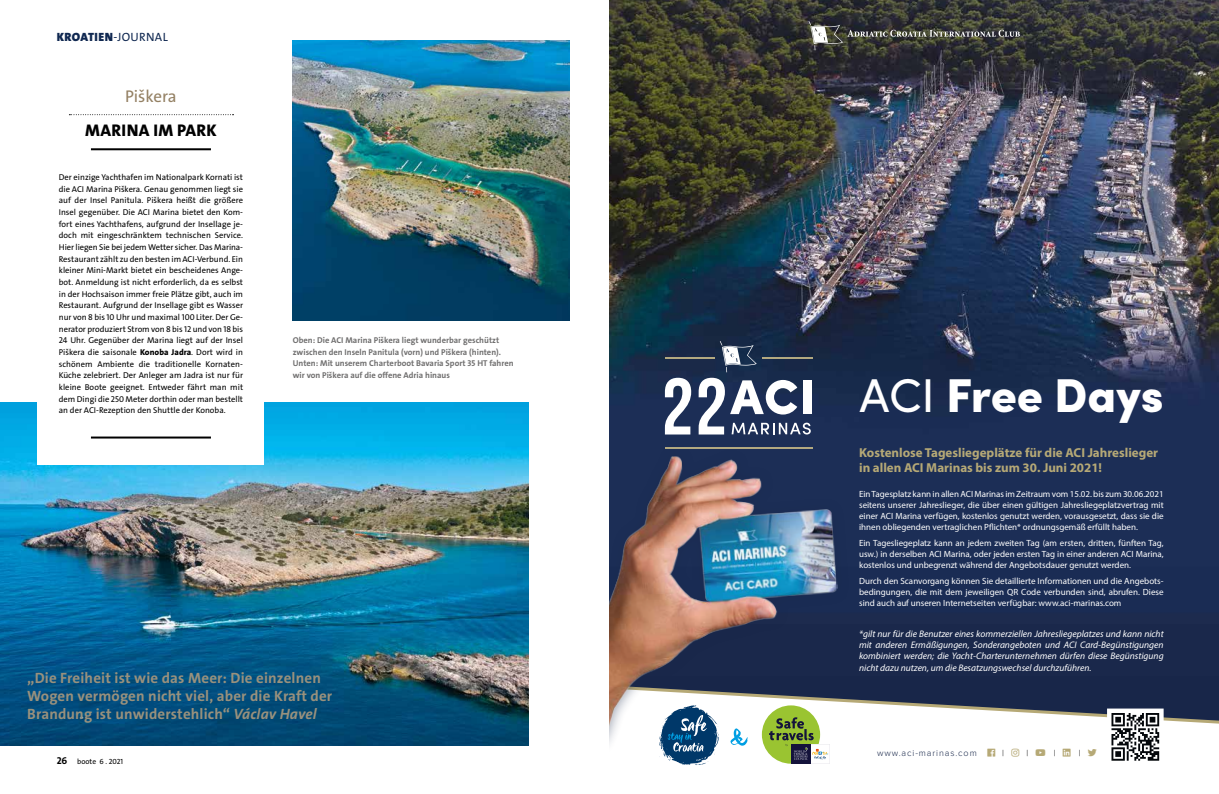
<style>
.page{position:relative;width:1219px;height:794px;background:#fff}
.page>*{position:absolute;margin:0;border:0;box-sizing:border-box;transform-origin:0 0}
.t1{font:900 47.5px "Sofia Pro";letter-spacing:-.005em;color:#fff}
.t2{font:17px "The Sans LP5 Plain";letter-spacing:-.005em;color:#948164}
.t3{font:16.9px "The Sans LP8 Ex Bld";letter-spacing:.015em;color:#000}
.t4{font:15px/18px "The Sans LP7 Bld";letter-spacing:.01em;color:#99917d}
.t5{font:700 13px/15.6px "Myriad Pro";color:#b6a976}
.t6{font:900 12px "The Sans LP9";letter-spacing:.03em;color:#102851}
.t7{font:italic 9.5px/11.4px "Myriad Pro";color:#fff;text-align:justify}
.t8{font:9px/10.8px "Myriad Pro";color:#fff;text-align:justify}
.t9{font:300 9px "Proxima Nova";letter-spacing:.1em;color:#18274a}
.t10{font:300 9px "Proxima Nova";color:#000}
.t11{font:8.5px/11.7px "The Sans LP5 Plain";color:#000;text-align:justify}
.t12{font:8.5px/11.7px "The Sans LP7 Bld";color:#706f6f}
.t13{font:7.5px "The Sans LP5 Plain";color:#000}
.s1{font-family:"The Sans LP5 Plain";font-weight:400}
.s2{font-family:"The Sans LP8 Ex Bld"}
.s3{font-family:"The Sans LP7 Bld IT"}
.s4{font-family:"The Sans LP7 Bld";font-size:10px}
.s5{font-weight:400}
</style>
<div class="page">
<img style="left:293px;top:41px;width:277px;height:280px">
<img style="left:0;top:402px;width:529px;height:344px">
<div style="left:38px;top:63px;width:226px;height:402px;background:#fff"></div>
<svg style="left:69px;top:114px;width:165px;height:1px"></svg>
<hr style="left:91px;top:148px;width:120px;height:2px;background:#000">
<hr style="left:91px;top:436px;width:120px;height:2px;background:#000">
<img style="left:609px;top:0;width:610px;height:682px">
<svg style="left:785px;top:682px;width:434px;height:82px"></svg>
<svg style="left:1106px;top:707px;width:59px;height:57px"></svg>
<svg style="left:809px;top:21px;width:211px;height:29px"></svg>
<div style="left:609px;top:444px;width:241px;height:313px;background:#18274a;opacity:.5"></div>
<img style="left:609px;top:453px;width:232px;height:289px">
<hr style="left:665px;top:447px;width:147px;height:1px;background:#b3a980">
<hr style="left:762px;top:357px;width:50px;height:2px;background:#b3a980">
<hr style="left:665px;top:357px;width:49px;height:2px;background:#b3a980">
<svg style="left:665px;top:378px;width:26px;height:56px"></svg>
<div style="left:803px;top:380px;width:9px;height:34px;background:#fff"></div>
<svg style="left:699px;top:378px;width:112px;height:56px"></svg>
<svg style="left:720px;top:341px;width:37px;height:31px"></svg>
<svg style="left:655px;top:705px;width:65px;height:60px"></svg>
<svg style="left:730px;top:728px;width:18px;height:17px"></svg>
<div style="left:762px;top:705px;width:58px;height:58px;background:#9ac431;border-radius:50%"></div>
<svg style="left:769px;top:717px;width:61px;height:46px"></svg>
<svg style="left:987px;top:748px;width:8px;height:8px"></svg>
<svg style="left:1011px;top:748px;width:8px;height:8px"></svg>
<svg style="left:1036px;top:749px;width:9px;height:7px"></svg>
<svg style="left:1063px;top:748px;width:8px;height:8px"></svg>
<svg style="left:1088px;top:749px;width:9px;height:7px"></svg>
<h3 class="t6" style="left:57px;top:29px;width:113px">KROATIEN<span class="s1">-JOURNAL</span></h3>
<h2 class="t2" style="left:125px;top:85px;width:53px">Piškera</h2>
<h3 class="t3" style="left:85px;top:120px;width:133px">MARINA IM PARK</h3>
<p class="t11" style="left:59px;top:171px;width:186px">Der einzige Yachthafen im Nationalpark Kornati ist die ACI Marina Piškera. Genau genommen liegt sie auf der Insel Panitula. Piškera heißt die größere Insel gegenüber. Die ACI Marina bietet den Kom&shy;fort eines Yachthafens, aufgrund der Insellage je&shy;doch mit eingeschränktem technischen Service.<br>Hier liegen Sie bei jedem Wetter sicher. Das Marina-Restaurant zählt zu den besten im ACI-Verbund. Ein kleiner Mini-Markt bietet ein bescheidenes Ange&shy;bot. Anmeldung ist nicht erforderlich, da es selbst in der Hochsaison immer freie Plätze gibt, auch im Restaurant. Aufgrund der Insellage gibt es Wasser nur von 8 bis 10 Uhr und maximal 100 Liter. Der Ge&shy;nerator produziert Strom von 8 bis 12 und von 18 bis 24 Uhr. Gegenüber der Marina liegt auf der Insel Piškera die saisonale <span class="s2">Konoba Jadra</span>. Dort wird in schönem Ambiente die traditionelle Kornaten-Küche zelebriert. Der Anleger am Jadra ist nur für kleine Boote geeignet. Entweder fährt man mit dem Dingi die 250 Meter dorthin oder man bestellt an der ACI-Rezeption den Shuttle der Konoba.</p>
<p class="t12" style="left:293px;top:334px;width:222px">Oben: Die ACI Marina Piškera liegt wunderbar geschützt zwischen den Inseln Panitula (vorn) und Piškera (hinten).<br>Unten: Mit unserem Charterboot Bavaria Sport 35 HT fahren wir von Piškera auf die offene Adria hinaus</p>
<h3 class="t4" style="left:27px;top:669px;width:306px">„Die Freiheit ist wie das Meer: Die einzelnen<br>Wogen vermögen nicht viel, aber die Kraft der<br>Brandung ist unwiderstehlich“ <span class="s3">Václav Havel</span></h3>
<p class="t13" style="left:57px;top:756px;width:68px"><span class="s4">26</span> boote 6 . 2021</p>
<h1 class="t1" style="left:859px;top:358px;width:306px"><span class="s5">ACI</span> Free Days</h1>
<h3 class="t5" style="left:859px;top:444px;width:301px">Kostenlose Tagesliegeplätze für die ACI Jahreslieger in allen ACI Marinas bis zum 30. Juni 2021!</h3>
<p class="t8" style="left:859px;top:488px;width:306px">Ein Tagesplatz kann in allen ACI Marinas im Zeitraum vom 15.02. bis zum 30.06.2021 seitens unserer Jahreslieger, die über einen gültigen Jahresliegeplatzvertrag mit einer ACI Marina verfügen, kostenlos genutzt werden, vorausgesetzt, dass sie die ihnen obliegenden vertraglichen Pflichten* ordnungsgemäß erfüllt haben.</p>
<p class="t8" style="left:859px;top:537px;width:306px">Ein Tagesliegeplatz kann an jedem zweiten Tag (am ersten, dritten, fünften Tag, usw.) in derselben ACI Marina, oder jeden ersten Tag in einer anderen ACI Marina, kostenlos und unbegrenzt während der Angebotsdauer genutzt werden.</p>
<p class="t8" style="left:859px;top:575px;width:306px">Durch den Scanvorgang können Sie detaillierte Informationen und die Angebots&shy;bedingungen, die mit dem jeweiligen QR Code verbunden sind, abrufen. Diese sind auch auf unseren Internetseiten verfügbar: www.aci-marinas.com</p>
<p class="t7" style="left:859px;top:627px;width:306px">*gilt nur für die Benutzer eines kommerziellen Jahresliegeplatzes und kann nicht mit anderen Ermäßigungen, Sonderangeboten und ACI Card-Begünstigungen kombiniert werden; die Yacht-Charterunternehmen dürfen diese Begünstigung nicht dazu nutzen, um die Besatzungswechsel durchzuführen.</p>
<p class="t9" style="left:877px;top:746px;width:101px">www.aci-marinas.com</p>
<p class="t10" style="left:1002px;top:746px;width:3px">|</p>
<p class="t10" style="left:1026px;top:746px;width:3px">|</p>
<p class="t10" style="left:1054px;top:746px;width:3px">|</p>
<p class="t10" style="left:1079px;top:746px;width:3px">|</p>
</div>
